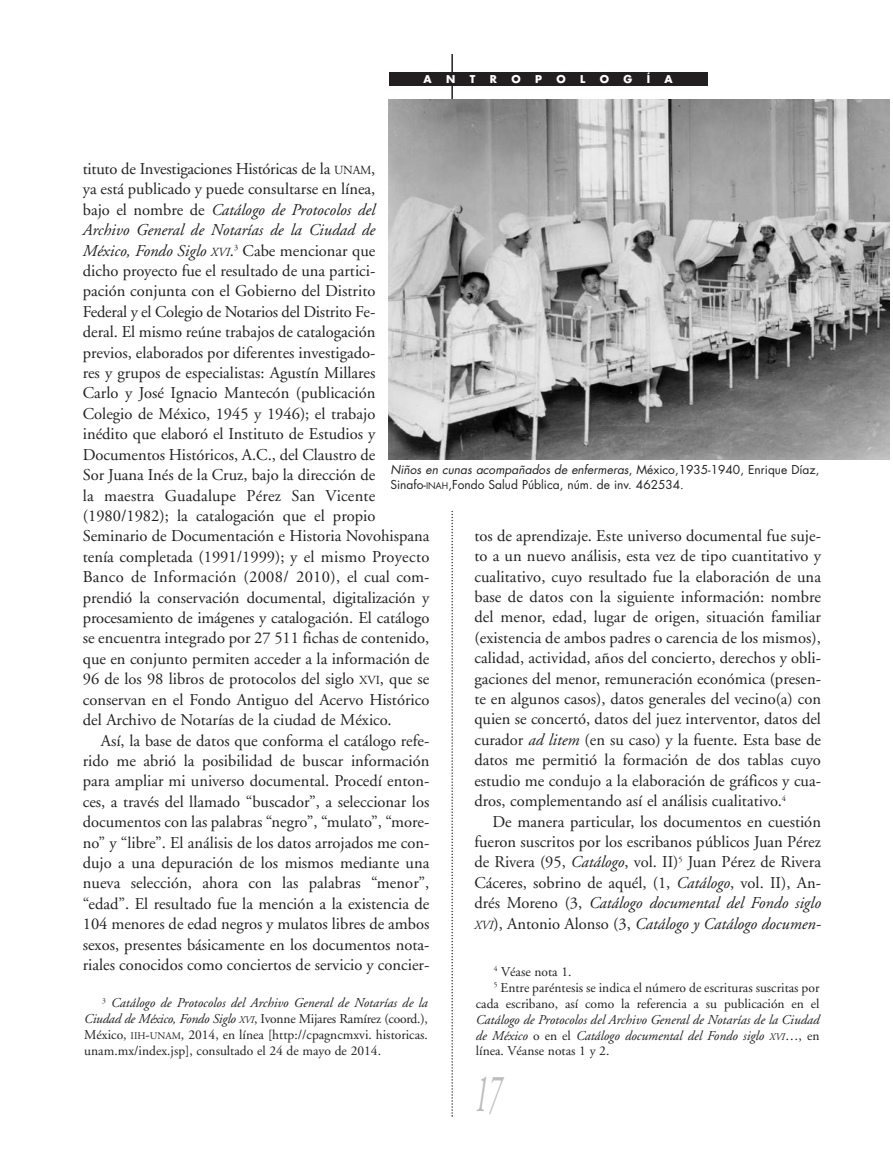
<style>
.page{position:relative;width:893px;height:1170px;background:#fff}
.page>*{position:absolute;margin:0;border:0;box-sizing:border-box;transform-origin:0 0}
.t1{font:italic 54px "Adobe Garamond";color:#bcbdc0;scale:.5 1}
.t2{font:16.5px/20.4px "Adobe Garamond";color:#231f20;text-align:justify}
.t3{font:13.5px/15.9px "Adobe Garamond";color:#231f20;text-align:justify}
.t4{font:italic 13.5px/15.9px "Adobe Garamond";color:#231f20;text-align:justify}
.t5{font:12px/15px "Futura";color:#231f20}
.t6{font:700 10.5px "Futura";color:#fff}
.s1{font-size:12.3px}
.s2{font-style:italic}
.s3{font-style:italic;font-size:12.3px}
.s4{font-size:9px}
.s5{font-style:normal}
.s6{font-size:10.2px}
.s7{font-style:italic;font-size:10.2px}
</style>
<div class="page">
<hr style="left:451px;top:54px;width:2px;height:306px;background:#231f20">
<svg style="left:451px;top:511px;width:2px;height:605px"></svg>
<div style="left:389px;top:72px;width:318px;height:14px;background:#231f20"></div>
<img style="left:389px;top:99px;width:500px;height:360px">
<p class="t6" style="left:424px;top:74px;width:10px">A</p>
<p class="t6" style="left:446px;top:74px;width:11px">N</p>
<p class="t6" style="left:470px;top:74px;width:7px">T</p>
<p class="t6" style="left:490px;top:74px;width:9px">R</p>
<p class="t6" style="left:511px;top:74px;width:11px">O</p>
<p class="t6" style="left:535px;top:74px;width:8px">P</p>
<p class="t6" style="left:556px;top:74px;width:11px">O</p>
<p class="t6" style="left:580px;top:74px;width:7px">L</p>
<p class="t6" style="left:600px;top:74px;width:11px">O</p>
<p class="t6" style="left:623px;top:74px;width:10px">G</p>
<p class="t6" style="left:647px;top:74px;width:5px">Í</p>
<p class="t6" style="left:664px;top:74px;width:10px">A</p>
<p class="t2" style="left:83px;top:160px;width:348px;text-align:left">tituto de Investigaciones Históricas de la <span class="s1">UNAM</span>,<br>ya está publicado y puede consultarse en línea,<br>bajo el nombre de <span class="s2">Catálogo de Protocolos del<br>Archivo General de Notarías de la Ciudad de<br>México, Fondo Siglo</span> <span class="s3">XVI</span>.<sup>3</sup> Cabe mencionar que<br>dicho proyecto fue el resultado de una partici-<br>pación conjunta con el Gobierno del Distrito<br>Federal y el Colegio de Notarios del Distrito Fe-<br>deral. El mismo reúne trabajos de catalogación<br>previos, elaborados por diferentes investigado-<br>res y grupos de especialistas: Agustín Millares<br>Carlo y José Ignacio Mantecón (publicación<br>Colegio de México, 1945 y 1946); el trabajo<br>inédito que elaboró el Instituto de Estudios y Documentos Históricos, A.C., del Claustro de<br>Sor Juana Inés de la Cruz, bajo la dirección de<br>la maestra Guadalupe Pérez San Vicente (1980/1982); la catalogación que el propio Seminario de Documentación e Historia Novohispana tenía completada (1991/1999); y el mismo Proyecto Banco de Información (2008/ 2010), el cual com&shy;prendió la conservación documental, digitalización y procesamiento de imágenes y catalogación. El catálogo se encuentra integrado por 27 511 fichas de contenido, que en conjunto permiten acceder a la información de 96 de los 98 libros de protocolos del siglo <span class="s1">XVI</span>, que se conservan en el Fondo Antiguo del Acervo Histórico del Archivo de Notarías de la ciudad de México.</p>
<p class="t2" style="left:83px;top:731px;width:348px;text-indent:18px">Así, la base de datos que conforma el catálogo refe&shy;rido me abrió la posibilidad de buscar información para ampliar mi universo documental. Procedí enton&shy;ces, a través del llamado “buscador”, a seleccionar los documentos con las palabras “negro”, “mulato”, “more&shy;no” y “libre”. El análisis de los datos arrojados me con&shy;dujo a una depuración de los mismos mediante una nueva selección, ahora con las palabras “menor”, “edad”. El resultado fue la mención a la existencia de 104 menores de edad negros y mulatos libres de ambos sexos, presentes básicamente en los documentos nota&shy;riales conocidos como conciertos de servicio y concier-</p>
<p class="t5" style="left:390px;top:463px;width:431px"><span class="s2">Niños en cunas acompañados de enfermeras</span>, México,1935-1940, Enrique Díaz,<br>Sinafo-<span class="s4">INAH</span>,Fondo Salud Pública, núm. de inv. 462534.</p>
<p class="t2" style="left:474px;top:526px;width:348px">tos de aprendizaje. Este universo documental fue suje&shy;to a un nuevo análisis, esta vez de tipo cuantitativo y cualitativo, cuyo resultado fue la elaboración de una base de datos con la siguiente información: nombre del menor, edad, lugar de origen, situación familiar (existencia de ambos padres o carencia de los mismos), calidad, actividad, años del concierto, derechos y obli&shy;gaciones del menor, remuneración económica (presen&shy;te en algunos casos), datos generales del vecino(a) con quien se concertó, datos del juez interventor, datos del curador <span class="s2">ad litem</span> (en su caso) y la fuente. Esta base de datos me permitió la formación de dos tablas cuyo estudio me condujo a la elaboración de gráficos y cua&shy;dros, complementando así el análisis cualitativo.<sup>4</sup></p>
<p class="t2" style="left:474px;top:812px;width:348px;text-indent:18px">De manera particular, los documentos en cuestión fueron suscritos por los escribanos públicos Juan Pérez de Rivera (95, <span class="s2">Catálogo</span>, vol. II)<sup>5</sup> Juan Pérez de Rivera Cáceres, sobrino de aquél, (1, <span class="s2">Catálogo</span>, vol. II), An&shy;drés Moreno (3, <span class="s2">Catálogo documental del Fondo siglo </span><span class="s3">XVI</span>), Antonio Alonso (3, <span class="s2">Catálogo y Catálogo documen-</span></p>
<p class="t3" style="left:494px;top:964px;width:79px"><sup>4</sup> Véase nota 1.</p>
<p class="t3" style="left:494px;top:980px;width:327px"><sup>5</sup> Entre paréntesis se indica el número de escrituras suscritas por</p>
<p class="t3" style="left:476px;top:996px;width:345px">cada escribano, así como la referencia a su publicación en el</p>
<p class="t4" style="left:476px;top:1012px;width:345px">Catálogo de Protocolos del Archivo General de Notarías de la Ciudad de México <span class="s5">o en el</span> Catálogo documental del Fondo siglo <span class="s6">XVI</span><span class="s5">…, en línea. Véanse notas 1 y 2.</span></p>
<p class="t3" style="left:84px;top:996px;width:345px;text-indent:18px"><sup>3</sup> <span class="s2">Catálogo de Protocolos del Archivo General de Notarías de la Ciudad de México, Fondo Siglo</span> <span class="s7">XVI</span>, Ivonne Mijares Ramírez (coord.), México, <span class="s6">IIH</span>-<span class="s6">UNAM</span>, 2014, en línea [http://cpagncmxvi. historicas. unam.mx/index.jsp], consultado el 24 de mayo de 2014.</p>
<h1 class="t1" style="left:474px;top:1071px;width:55px">17</h1>
</div>
